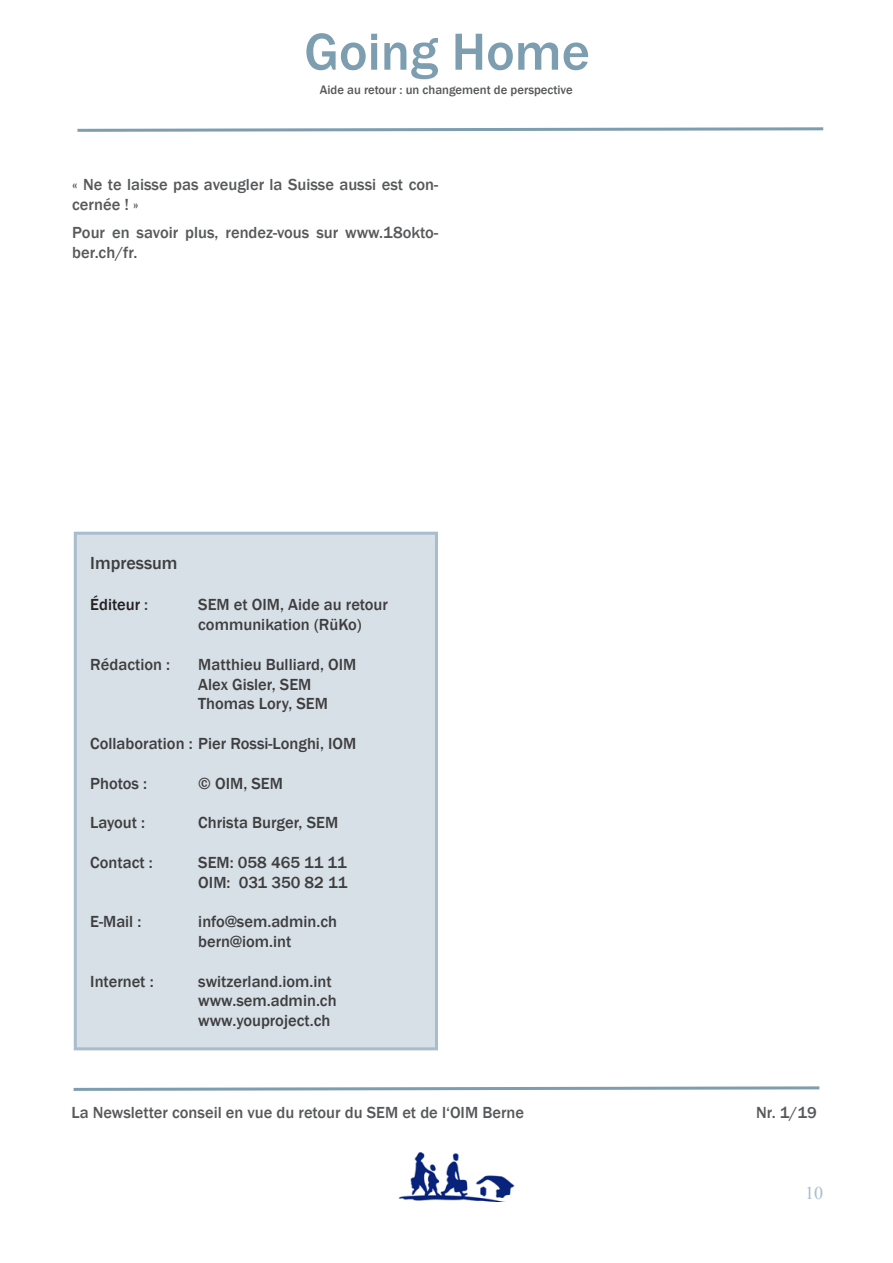
<style>
.page{position:relative;width:893px;height:1263px;background:#fff}
.page>*{position:absolute;margin:0;border:0;box-sizing:border-box;transform-origin:0 0}
.t1{font:500 54px "Franklin Gothic";color:#7d9db0}
.t2{font:500 18px "Franklin Gothic";color:#3e3e3f}
.t3{font:18px "Times New Roman";color:#a7bccd}
.t4{font:500 16.5px/19.8px "Franklin Gothic";color:#3e3e3f}
.t5{font:500 16.5px/19.8px "Franklin Gothic";color:#57585a}
.t6{font:500 16.5px "Franklin Gothic";color:#231f20}
.t7{font:500 12.6px "Franklin Gothic";color:#57585a}
.s1{color:#3e3e3f}
</style>
<div class="page">
<div style="left:75px;top:533px;width:361px;height:516px;background:#d7dfe7"></div>
<div style="left:74px;top:532px;width:364px;height:518px;border:3px solid #a7bccd"></div>
<img style="left:398px;top:1152px;width:117px;height:50px">
<svg style="left:73px;top:1086px;width:747px;height:5px"></svg>
<svg style="left:77px;top:127px;width:747px;height:5px"></svg>
<h1 class="t1" style="left:304px;top:18px;width:287px">Going Home</h1>
<p class="t7" style="left:320px;top:81px;width:254px">Aide au retour : un changement de perspective</p>
<p class="t5" style="left:72px;top:175px;width:367px">« Ne te laisse pas aveugler la Suisse aussi est con&shy;cernée ! »</p>
<p class="t5" style="left:72px;top:223px;width:367px">Pour en savoir plus, rendez-vous sur www.18okto&shy;ber.ch/fr.</p>
<p class="t2" style="left:90px;top:552px;width:89px">Impressum</p>
<p class="t6" style="left:90px;top:595px;width:59px">Éditeur <span class="s1">:</span></p>
<p class="t4" style="left:198px;top:595px;width:191px">SEM et OIM, Aide au retour communikation (RüKo)</p>
<p class="t4" style="left:90px;top:654px;width:81px">Rédaction :</p>
<p class="t4" style="left:198px;top:654px;width:160px">Matthieu Bulliard, OIM<br>Alex Gisler, SEM<br>Thomas Lory, SEM</p>
<p class="t4" style="left:90px;top:734px;width:268px">Collaboration : Pier Rossi-Longhi, IOM</p>
<p class="t4" style="left:90px;top:773px;width:58px">Photos :</p>
<p class="t4" style="left:198px;top:773px;width:86px">© OIM, SEM</p>
<p class="t4" style="left:90px;top:813px;width:56px">Layout :</p>
<p class="t4" style="left:198px;top:813px;width:141px">Christa Burger, SEM</p>
<p class="t4" style="left:90px;top:852px;width:64px">Contact :</p>
<p class="t4" style="left:198px;top:852px;width:151px">SEM: 058 465 11 11<br>OIM: 031 350 82 11</p>
<p class="t4" style="left:90px;top:912px;width:53px">E-Mail :</p>
<p class="t4" style="left:198px;top:912px;width:140px">info@sem.admin.ch bern@iom.int</p>
<p class="t4" style="left:90px;top:971px;width:65px">Internet :</p>
<p class="t4" style="left:198px;top:971px;width:140px">switzerland.iom.int www.sem.admin.ch www.youproject.ch</p>
<p class="t5" style="left:71px;top:1103px;width:454px">La Newsletter conseil en vue du retour du SEM et de l‘OIM Berne</p>
<p class="t5" style="left:756px;top:1103px;width:62px">Nr. 1/19</p>
<p class="t3" style="left:805px;top:1180px;width:19px">10</p>
</div>
